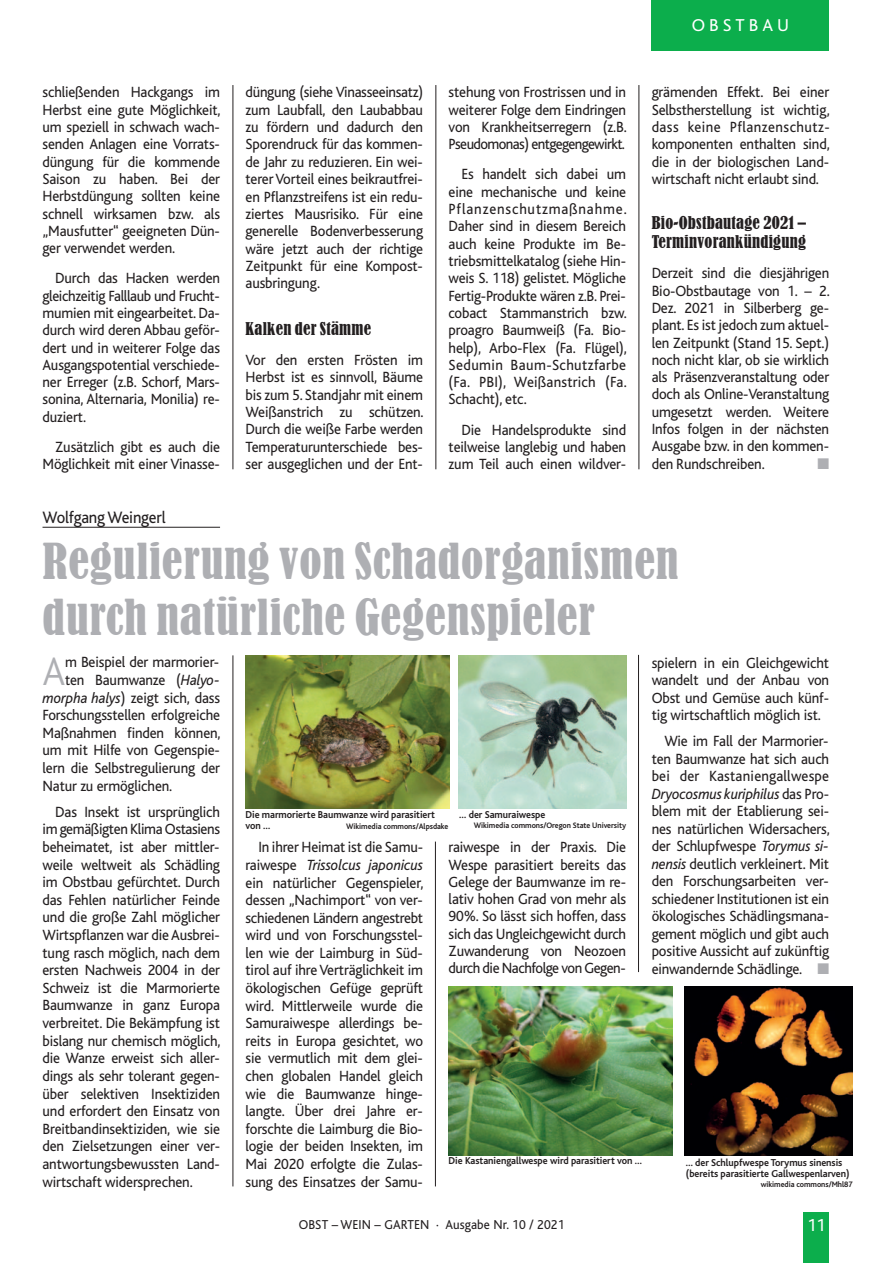
<style>
.page{position:relative;width:893px;height:1263px;background:#fff}
.page>*{position:absolute;margin:0;border:0;box-sizing:border-box;transform-origin:0 0}
.t1{font:condensed 46.5px/55.5px "Bernard";letter-spacing:.015em;color:#aeafb3}
.t2{font:300 41.55px "Bliss";color:#aeafb3;scale:.95 1}
.t3{font:18px "Bliss";letter-spacing:.225em;color:#fff}
.t4{font:17.25px "Bliss";letter-spacing:-.01em;color:#231f20;scale:.95 1}
.t5{font:condensed 16.5px/19.5px "Bernard";letter-spacing:.015em;color:#231f20}
.t6{font:15.45px/17.5px "Bliss";letter-spacing:-.01em;color:#231f20;text-align:justify;scale:.95 1}
.t7{font:15.45px "Zapf Dingbats ITC";color:#aeafb3}
.t8{font:13.5px "Bliss";letter-spacing:.01em;color:#231f20;scale:.95 1}
.t9{font:700 10.5px/10.5px "Bliss";letter-spacing:-.005em;color:#231f20;scale:.95 1}
.t10{font:700 8.25px "Bliss";letter-spacing:-.005em;color:#231f20;scale:.95 1}
.s1{font-style:italic}
.s2{color:#aeafb3}
</style>
<div class="page">
<div style="left:652px;top:0;width:177px;height:51px;background:#0cae4c"></div>
<div style="left:804px;top:1212px;width:25px;height:51px;background:#0cae4c"></div>
<hr style="left:233px;top:85px;width:1px;height:384px;background:#231f20">
<hr style="left:435px;top:85px;width:1px;height:384px;background:#231f20">
<hr style="left:638px;top:85px;width:1px;height:384px;background:#231f20">
<hr style="left:43px;top:527px;width:177px;height:1px;background:#231f20">
<img style="left:246px;top:655px;width:203px;height:153px">
<img style="left:458px;top:655px;width:168px;height:153px">
<img style="left:449px;top:987px;width:223px;height:168px">
<img style="left:685px;top:987px;width:168px;height:168px">
<hr style="left:638px;top:655px;width:1px;height:317px;background:#231f20">
<hr style="left:435px;top:841px;width:1px;height:345px;background:#231f20">
<hr style="left:233px;top:655px;width:1px;height:531px;background:#231f20">
<p class="t6" style="left:43px;top:85px;width:188px">schließenden Hackgangs im</p>
<p class="t6" style="left:43px;top:102px;width:189px">Herbst eine gute Möglichkeit,</p>
<p class="t6" style="left:43px;top:120px;width:188px">um speziell in schwach wach-</p>
<p class="t6" style="left:43px;top:137px;width:188px">senden Anlagen eine Vorrats-</p>
<p class="t6" style="left:43px;top:154px;width:188px">düngung für die kommende<br>Saison zu haben. Bei der</p>
<p class="t6" style="left:43px;top:189px;width:188px">Herbstdüngung sollten keine</p>
<p class="t6" style="left:43px;top:206px;width:188px">schnell wirksamen bzw. als „Mausfutter“ geeigneten Dün-</p>
<p class="t6" style="left:55px;top:235px;width:175px;line-height:30px;text-indent:-13px">ger verwendet werden.<br>Durch das Hacken werden</p>
<p class="t6" style="left:43px;top:288px;width:188px">gleichzeitig Falllaub und Frucht-</p>
<p class="t6" style="left:43px;top:306px;width:188px">mumien mit eingearbeitet. Da&shy;durch wird deren Abbau geför-</p>
<p class="t6" style="left:43px;top:340px;width:188px">dert und in weiterer Folge das<br>Ausgangspotential verschiede-</p>
<p class="t6" style="left:43px;top:375px;width:188px">ner Erreger (z.B. Schorf, Mars-</p>
<p class="t6" style="left:43px;top:392px;width:188px">sonina, Alternaria, Monilia) re&shy;duziert.</p>
<p class="t6" style="left:43px;top:440px;width:188px;text-align:right">Zusätzlich gibt es auch die<br>Möglichkeit mit einer Vinasse-</p>
<p class="t6" style="left:246px;top:85px;width:188px">düngung (siehe Vinasseeinsatz)</p>
<p class="t6" style="left:246px;top:102px;width:188px">zum Laubfall, den Laubabbau</p>
<p class="t6" style="left:246px;top:120px;width:188px">zu fördern und dadurch den</p>
<p class="t6" style="left:246px;top:137px;width:188px">Sporendruck für das kommen&shy;de Jahr zu reduzieren. Ein wei-</p>
<p class="t6" style="left:246px;top:172px;width:188px">terer Vorteil eines beikrautfrei-</p>
<p class="t6" style="left:246px;top:189px;width:188px">en Pflanzstreifens ist ein redu&shy;ziertes Mausrisiko. Für eine</p>
<p class="t6" style="left:246px;top:224px;width:188px">generelle Bodenverbesserung wäre jetzt auch der richtige Zeitpunkt für eine Kompost&shy;ausbringung.</p>
<p class="t5" style="left:246px;top:319px;width:127px">Kalken der Stämme</p>
<p class="t6" style="left:246px;top:353px;width:189px">Vor den ersten Frösten im Herbst ist es sinnvoll, Bäume bis zum 5. Standjahr mit einem Weißanstrich zu schützen.<br>Durch die weiße Farbe werden Temperaturunterschiede bes&shy;ser ausgeglichen und der Ent-</p>
<p class="t6" style="left:449px;top:85px;width:189px">stehung von Frostrissen und in weiterer Folge dem Eindringen von Krankheitserregern (z.B.<br>Pseudomonas) entgegengewirkt.</p>
<p class="t6" style="left:449px;top:167px;width:189px;text-indent:13px">Es handelt sich dabei um eine mechanische und keine Pflanzenschutzmaßnahme.<br>Daher sind in diesem Bereich auch keine Produkte im Be&shy;triebsmittelkatalog (siehe Hin-</p>
<p class="t6" style="left:449px;top:271px;width:189px">weis S. 118) gelistet. Mögliche Fertig-Produkte wären z.B. Prei&shy;cobact Stammanstrich bzw. proagro Baumweiß (Fa. Bio&shy;help), Arbo-Flex (Fa. Flügel), Sedumin Baum-Schutzfarbe (Fa. PBI), Weißanstrich (Fa.<br>Schacht), etc.</p>
<p class="t6" style="left:449px;top:422px;width:188px;text-indent:13px">Die Handelsprodukte sind teilweise langlebig und haben zum Teil auch einen wildver-</p>
<p class="t3" style="left:692px;top:19px;width:99px">OBSTBAU</p>
<p class="t6" style="left:652px;top:85px;width:189px">grämenden Effekt. Bei einer Selbstherstellung ist wichtig, dass keine Pflanzenschutz&shy;komponenten enthalten sind, die in der biologischen Land&shy;wirtschaft nicht erlaubt sind.</p>
<p class="t5" style="left:652px;top:213px;width:156px">Bio-Obstbautage 2021 –<br>Terminvorankündigung</p>
<p class="t6" style="left:652px;top:266px;width:188px">Derzeit sind die diesjährigen</p>
<p class="t6" style="left:652px;top:283px;width:189px">Bio-Obstbautage von 1. – 2.<br>Dez. 2021 in Silberberg ge-</p>
<p class="t6" style="left:652px;top:318px;width:188px">plant. Es ist jedoch zum aktuel&shy;len Zeitpunkt (Stand 15. Sept.) noch nicht klar, ob sie wirklich als Präsenzveranstaltung oder doch als Online-Veranstaltung umgesetzt werden. Weitere Infos folgen in der nächsten Ausgabe bzw. in den kommen&shy;den Rundschreiben.</p>
<p class="t7" style="left:817px;top:456px;width:13px">■</p>
<p class="t4" style="left:43px;top:511px;width:131px">Wolfgang Weingerl</p>
<p class="t1" style="left:43px;top:534px;width:638px">Regulierung von Schadorganismen durch natürliche Gegenspieler</p>
<p class="t2" style="left:43px;top:655px;width:26px">A</p>
<p class="t6" style="left:65px;top:655px;width:165px">m Beispiel der marmorier&shy;ten Baumwanze (<span class="s1">Halyo-</span></p>
<p class="t6" style="left:43px;top:690px;width:188px"><span class="s1">morpha halys</span>) zeigt sich, dass</p>
<p class="t6" style="left:43px;top:708px;width:189px">Forschungsstellen erfolgreiche Maßnahmen finden können, um mit Hilfe von Gegenspie&shy;lern die Selbstregulierung der Natur zu ermöglichen.</p>
<p class="t6" style="left:43px;top:804px;width:188px;text-indent:13px">Das Insekt ist ursprünglich im gemäßigten Klima Ostasiens beheimatet, ist aber mittler&shy;weile weltweit als Schädling</p>
<p class="t6" style="left:43px;top:875px;width:188px">im Obstbau gefürchtet. Durch das Fehlen natürlicher Feinde und die große Zahl möglicher Wirtspflanzen war die Ausbrei&shy;tung rasch möglich, nach dem ersten Nachweis 2004 in der Schweiz ist die Marmorierte Baumwanze in ganz Europa</p>
<p class="t6" style="left:43px;top:1016px;width:189px">verbreitet. Die Bekämpfung ist bislang nur chemisch möglich, die Wanze erweist sich aller&shy;dings als sehr tolerant gegen&shy;über selektiven Insektiziden und erfordert den Einsatz von Breitbandinsektiziden, wie sie den Zielsetzungen einer ver&shy;antwortungsbewussten Land-</p>
<p class="t6" style="left:43px;top:1174px;width:160px">wirtschaft widersprechen.</p>
<p class="t6" style="left:652px;top:655px;width:188px">spielern in ein Gleichgewicht wandelt und der Anbau von</p>
<p class="t6" style="left:652px;top:690px;width:188px">Obst und Gemüse auch künf&shy;tig wirtschaftlich möglich ist.</p>
<p class="t6" style="left:664px;top:734px;width:174px">Wie im Fall der Marmorier-</p>
<p class="t6" style="left:652px;top:751px;width:188px">ten Baumwanze hat sich auch bei der Kastaniengallwespe <span class="s1">Dryocosmus kuriphilus</span> das Pro-</p>
<p class="t6" style="left:652px;top:804px;width:189px">blem mit der Etablierung sei&shy;nes natürlichen Widersachers, der Schlupfwespe <span class="s1">Torymus si&shy;nensis</span> deutlich verkleinert. Mit den Forschungsarbeiten ver&shy;schiedener Institutionen ist ein ökologisches Schädlingsmana&shy;gement möglich und gibt auch positive Aussicht auf zukünftig einwandernde Schädlinge. <span class="s2">■</span></p>
<p class="t9" style="left:459px;top:810px;width:92px">… der Samuraiwespe</p>
<p class="t10" style="left:474px;top:822px;width:162px">Wikimedia commons/Oregon State University</p>
<p class="t9" style="left:246px;top:811px;width:201px">Die marmorierte Baumwanze wird parasitiert von …</p>
<p class="t10" style="left:346px;top:823px;width:109px">Wikimedia commons/Alpsdake</p>
<p class="t6" style="left:246px;top:840px;width:189px;text-indent:13px">In ihrer Heimat ist die Samu&shy;raiwespe <span class="s1">Trissolcus japonicus </span>ein natürlicher Gegenspieler, dessen „Nachimport“ von ver&shy;schiedenen Ländern angestrebt</p>
<p class="t6" style="left:246px;top:928px;width:188px">wird und von Forschungsstel&shy;len wie der Laimburg in Süd - tirol auf ihre Verträglichkeit im ökologischen Gefüge geprüft wird. Mittlerweile wurde die</p>
<p class="t6" style="left:246px;top:1016px;width:188px">Samuraiwespe allerdings be-</p>
<p class="t6" style="left:246px;top:1033px;width:188px">reits in Europa gesichtet, wo sie vermutlich mit dem glei&shy;chen globalen Handel gleich wie die Baumwanze hinge&shy;langte. Über drei Jahre er&shy;forschte die Laimburg die Bio&shy;logie der beiden Insekten, im Mai 2020 erfolgte die Zulas&shy;sung des Einsatzes der Samu-</p>
<p class="t6" style="left:449px;top:840px;width:188px">raiwespe in der Praxis. Die Wespe parasitiert bereits das Gelege der Baumwanze im re&shy;lativ hohen Grad von mehr als</p>
<p class="t6" style="left:449px;top:909px;width:188px">90%. So lässt sich hoffen, dass</p>
<p class="t6" style="left:449px;top:926px;width:188px">sich das Ungleichgewicht durch Zuwanderung von Neozoen durch die Nachfolge von Gegen-</p>
<p class="t9" style="left:449px;top:1157px;width:205px">Die Kastaniengallwespe wird parasitiert von …</p>
<p class="t9" style="left:686px;top:1158px;width:174px">… der Schlupfwespe Torymus sinensis (bereits parasitierte Gallwespenlarven)</p>
<p class="t10" style="left:761px;top:1181px;width:98px">wikimedia commons/Mhl87</p>
<p class="t8" style="left:299px;top:1219px;width:281px">OBST – WEIN – GARTEN · Ausgabe Nr. 10 / 2021</p>
<p class="t3" style="left:807px;top:1218px;width:20px">11</p>
</div>
